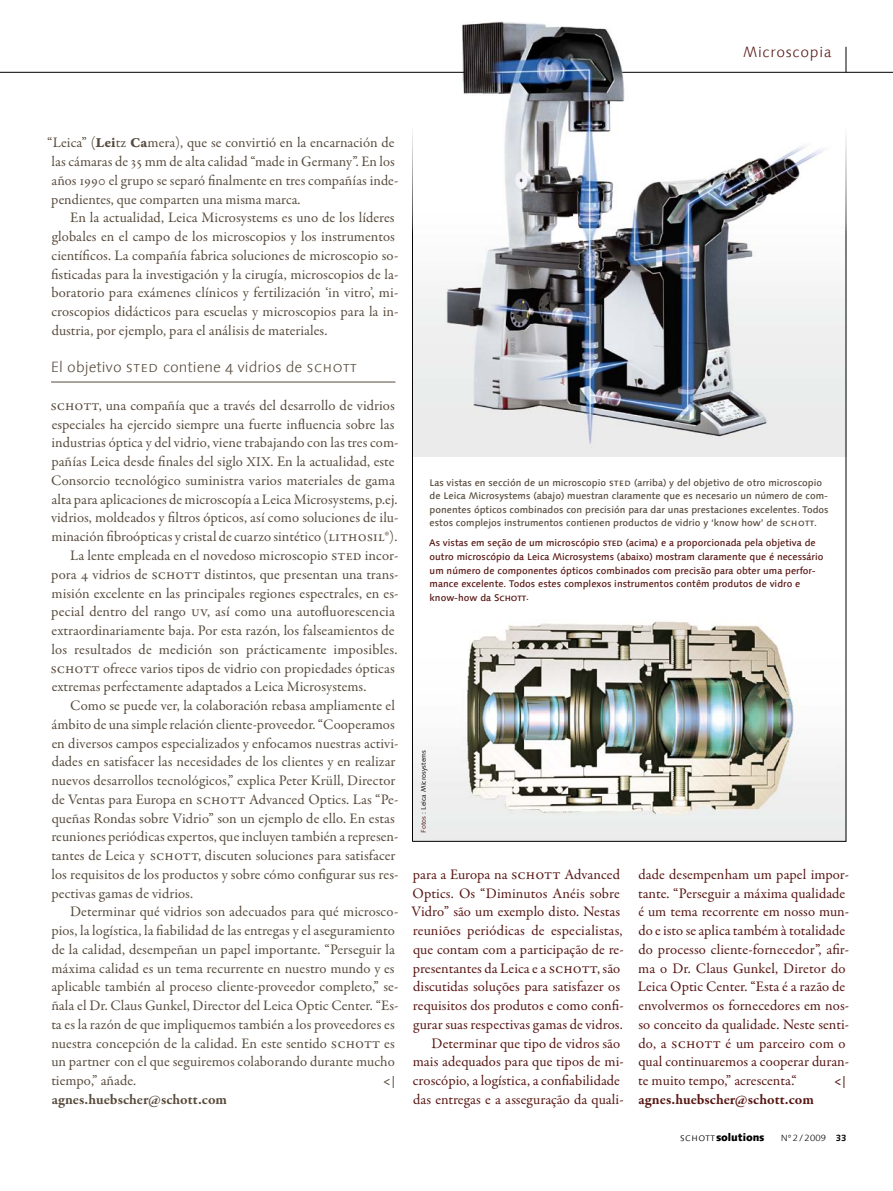
<style>
.page{position:relative;width:893px;height:1191px;background:#fff}
.page>*{position:absolute;margin:0;border:0;box-sizing:border-box;transform-origin:0 0}
.t1{font:300 15px "Linotype Syntax Com";color:#584b3d}
.t2{font:300 15px "Linotype Syntax Com";letter-spacing:.05em;color:#571713}
.t3{font:14.7px/18.8px "Garamond Premr Pro";letter-spacing:.005em;color:#584b3d}
.t4{font:14.7px/18.8px "Garamond Premr Pro";letter-spacing:.005em;color:#571713;text-align:right}
.t5{font:700 14.7px "Garamond Premr Pro";color:#584b3d}
.t6{font:700 14.7px "Garamond Premr Pro";color:#571713}
.t7{font:12px "Linotype Syntax Com";color:#584b3d}
.t8{font:12px "Linotype Syntax Com";color:#571713}
.t9{font:800 10.5px "Linotype Syntax Com";letter-spacing:-.01em;color:#000}
.t10{font:500 9.75px/13.5px "Linotype Syntax Com";color:#571713}
.t11{font:500 9.75px/13.5px "Linotype Syntax Com";color:#584b3d}
.t12{font:300 9px "Linotype Syntax Com";letter-spacing:.025em;color:#000}
.t13{font:6.75px "Linotype Syntax Com";letter-spacing:.01em;color:#000}
.s1{font-family:"Garamond Premr Pro Bd Capt"}
.s2{font-size:13.5px}
.s3{font-family:"Garamond Premr Pro Capt"}
.s4{color:#571713}
.s5{font-weight:300}
.s6{font-weight:700}
</style>
<div class="page">
<img style="left:412px;top:21px;width:434px;height:436px">
<img style="left:413px;top:609px;width:433px;height:232px">
<hr style="left:412px;top:841px;width:434px;height:1px;background:#000">
<hr style="left:412px;top:129px;width:1px;height:712px;background:#fff">
<svg style="left:846px;top:47px;width:1px;height:25px"></svg>
<hr style="left:0;top:72px;width:464px;height:1px;background:#000">
<hr style="left:622px;top:72px;width:271px;height:1px;background:#000">
<hr style="left:51px;top:382px;width:344px;height:1px;background:#584b3d">
<p class="t2" style="left:743px;top:43px;width:90px">Microscopia</p>
<p class="t3" style="left:47px;top:134px;width:353px">“Leica” (<span class="s1">Lei</span>tz <span class="s1">Ca</span>mera), que se convirtió en la encarnación de las cámaras de 35 mm de alta calidad “made in Germany”. En los años 1990 el grupo se separó finalmente en tres compañías inde&shy;pendientes, que comparten una misma marca.</p>
<p class="t3" style="left:51px;top:209px;width:349px;text-indent:19px">En la actualidad, Leica Microsystems es uno de los líderes globales en el campo de los microscopios y los instrumentos científicos. La compañía fabrica soluciones de microscopio so&shy;fisticadas para la investigación y la cirugía, microscopios de la&shy;boratorio para exámenes clínicos y fertilización ‘in vitro’, mi&shy;croscopios didácticos para escuelas y microscopios para la in&shy;dustria, por ejemplo, para el análisis de materiales.</p>
<p class="t1" style="left:51px;top:358px;width:307px">El objetivo sted contiene 4 vidrios de schott</p>
<p class="t3" style="left:50px;top:396px;width:346px">schott, una compañía que a través del desarrollo de vidrios</p>
<p class="t3" style="left:52px;top:415px;width:344px">especiales ha ejercido siempre una fuerte influencia sobre las</p>
<p class="t3" style="left:51px;top:434px;width:348px">industrias óptica y del vidrio, viene trabajando con las tres com-</p>
<p class="t3" style="left:51px;top:452px;width:345px">pañías Leica desde finales del siglo <span class="s2">XIX</span>. En la actualidad, este</p>
<p class="t3" style="left:51px;top:471px;width:345px">Consorcio tecnológico suministra varios materiales de gama</p>
<p class="t3" style="left:52px;top:490px;width:347px">alta para aplicaciones de microscopía a Leica Microsystems, p.ej.</p>
<p class="t3" style="left:51px;top:509px;width:349px">vidrios, moldeados y filtros ópticos, así como soluciones de ilu-</p>
<p class="t3" style="left:51px;top:527px;width:347px">minación fibroópticas y cristal de cuarzo sintético (lithosil<span class="s3">®</span>).</p>
<p class="t3" style="left:70px;top:546px;width:330px">La lente empleada en el novedoso microscopio sted incor-</p>
<p class="t3" style="left:51px;top:565px;width:349px">pora 4 vidrios de schott distintos, que presentan una trans-</p>
<p class="t3" style="left:51px;top:584px;width:348px">misión excelente en las principales regiones espectrales, en es-</p>
<p class="t3" style="left:51px;top:602px;width:345px">pecial dentro del rango uv, así como una autofluorescencia</p>
<p class="t3" style="left:52px;top:621px;width:345px">extraordinariamente baja. Por esta razón, los falseamientos de</p>
<p class="t3" style="left:52px;top:640px;width:347px">los resultados de medición son prácticamente imposibles.</p>
<p class="t3" style="left:50px;top:659px;width:346px">schott ofrece varios tipos de vidrio con propiedades ópticas</p>
<p class="t3" style="left:52px;top:677px;width:316px">extremas perfectamente adaptados a Leica Microsystems.</p>
<p class="t3" style="left:70px;top:696px;width:326px">Como se puede ver, la colaboración rebasa ampliamente el</p>
<p class="t3" style="left:52px;top:715px;width:345px">ámbito de una simple relación cliente-proveedor. “Cooperamos</p>
<p class="t3" style="left:52px;top:734px;width:348px">en diversos campos especializados y enfocamos nuestras activi-</p>
<p class="t3" style="left:52px;top:752px;width:345px">dades en satisfacer las necesidades de los clientes y en realizar</p>
<p class="t3" style="left:51px;top:771px;width:346px">nuevos desarrollos tecnológicos,” explica Peter Krüll, Director</p>
<p class="t3" style="left:52px;top:790px;width:348px">de Ventas para Europa en schott Advanced Optics. Las “Pe-</p>
<p class="t3" style="left:52px;top:809px;width:345px">queñas Rondas sobre Vidrio” son un ejemplo de ello. En estas</p>
<p class="t3" style="left:51px;top:827px;width:349px">reuniones periódicas expertos, que incluyen también a represen-</p>
<p class="t3" style="left:51px;top:846px;width:346px">tantes de Leica y schott, discuten soluciones para satisfacer</p>
<p class="t3" style="left:52px;top:865px;width:348px">los requisitos de los productos y sobre cómo configurar sus res-</p>
<p class="t3" style="left:51px;top:884px;width:143px">pectivas gamas de vidrios.</p>
<p class="t3" style="left:70px;top:902px;width:330px">Determinar qué vidrios son adecuados para qué microsco-</p>
<p class="t3" style="left:51px;top:921px;width:345px">pios, la logística, la fiabilidad de las entregas y el aseguramiento</p>
<p class="t3" style="left:52px;top:940px;width:345px">de la calidad, desempeñan un papel importante. “Perseguir la</p>
<p class="t3" style="left:51px;top:959px;width:345px">máxima calidad es un tema recurrente en nuestro mundo y es</p>
<p class="t3" style="left:52px;top:977px;width:348px">aplicable también al proceso cliente-proveedor completo,” se-</p>
<p class="t3" style="left:51px;top:996px;width:348px">ñala el Dr. Claus Gunkel, Director del Leica Optic Center. “Es-</p>
<p class="t3" style="left:51px;top:1015px;width:345px">ta es la razón de que impliquemos también a los proveedores es</p>
<p class="t3" style="left:51px;top:1034px;width:345px">nuestra concepción de la calidad. En este sentido schott es</p>
<p class="t3" style="left:51px;top:1052px;width:345px">un partner con el que seguiremos colaborando durante mucho</p>
<p class="t3" style="left:51px;top:1071px;width:86px">tiempo,” añade.</p>
<p class="t7" style="left:384px;top:1073px;width:14px">&lt;|</p>
<p class="t5" style="left:52px;top:1090px;width:177px">agnes.huebscher@schott.com</p>
<p class="t11" style="left:429px;top:475px;width:401px">Las vistas en sección de un microscopio sted (arriba) y del objetivo de otro microscopio de Leica Microsystems (abajo) muestran claramente que es necesario un número de com&shy;ponentes ópticos combinados con precisión para dar unas prestaciones excelentes. Todos estos complejos instrumentos contienen productos de vidrio y ‘know how’ de schott.</p>
<p class="t10" style="left:429px;top:536px;width:396px">As vistas em seção de um microscópio sted (acima) e a proporcionada pela objetiva de outro microscópio da Leica Microsystems (abaixo) mostram claramente que é necessário um número de componentes ópticos combinados com precisão para obter uma perfor&shy;mance excelente. Todos estes complexos instrumentos contêm produtos de vidro e know-how da Schott.</p>
<p class="t13" style="left:419px;top:833px;width:84px;rotate:-90deg"><span class="s4">Fotos</span> : Leica Microsystems</p>
<p class="t4" style="left:411px;top:865px;width:214px">para a Europa na schott Advanced Optics. Os “Diminutos Anéis sobre Vidro” são um exemplo disto. Nestas reuniões periódicas de especialistas, que contam com a participação de re&shy;presentantes da Leica e a schott, são discutidas soluções para satisfazer os requisitos dos produtos e como confi&shy;gurar suas respectivas gamas de vidros.<br>Determinar que tipo de vidros são mais adequados para que tipos de mi&shy;croscópio, a logística, a confiabilidade das entregas e a asseguração da quali-</p>
<p class="t4" style="left:638px;top:865px;width:213px;text-align:left">dade desempenham um papel impor&shy;tante. “Perseguir a máxima qualidade é um tema recorrente em nosso mun&shy;do e isto se aplica também à totalidade do processo cliente-fornecedor”, afir&shy;ma o Dr. Claus Gunkel, Diretor do Leica Optic Center. “Esta é a razão de envolvermos os fornecedores em nos&shy;so conceito da qualidade. Neste senti&shy;do, a schott é um parceiro com o qual continuaremos a cooperar duran&shy;te muito tempo,” acrescenta.“</p>
<p class="t8" style="left:834px;top:1073px;width:14px">&lt;|</p>
<p class="t6" style="left:638px;top:1090px;width:177px">agnes.huebscher@schott.com</p>
<p class="t9" style="left:680px;top:1131px;width:86px"><span class="s5">schott</span>solutions</p>
<p class="t12" style="left:781px;top:1133px;width:67px">Nº 2 / 2009 <span class="s6">33</span></p>
</div>
